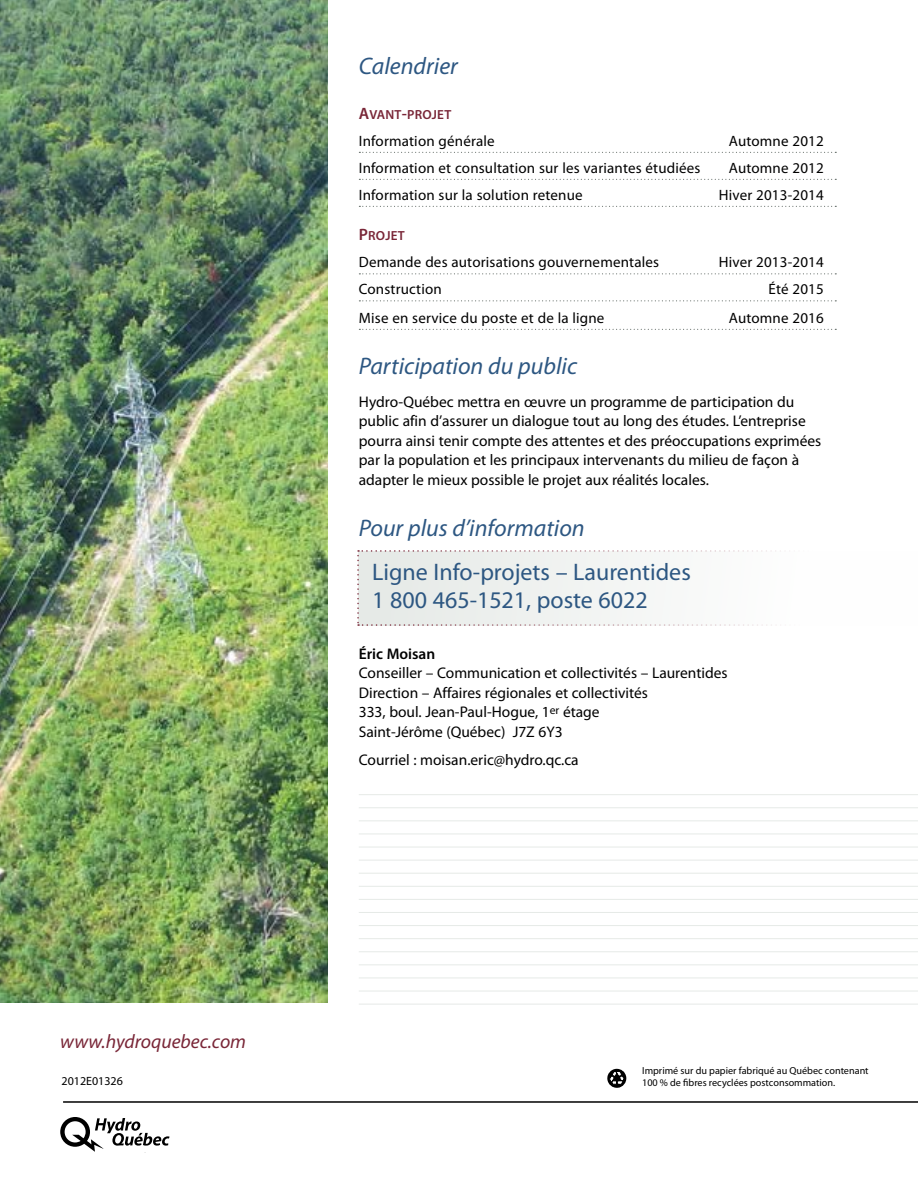
<style>
.page{position:relative;width:918px;height:1188px;background:#fff}
.page>*{position:absolute;margin:0;border:0;box-sizing:border-box;transform-origin:0 0}
.Titre_niveau_1{font:italic 24px "Myriad Pro";color:#2d5782}
.Ligne_info{font:24px/27px "Myriad Pro";color:#2d5782}
.Téléphone{font:italic 19.65px "Myriad Pro";color:#792637}
.Texte_courant{font:15.45px/19.5px "Myriad Pro";color:#000}
.Téléphone-2{font:15.45px "Myriad Pro";color:#000}
.Téléphone-3{font:600 15.45px "Myriad Pro";color:#000}
.Calendrier{font:15px "Myriad Pro";letter-spacing:.01em;color:#000}
.Calendrier_sous-titr{font:13.2px "Myriad Pro Semibold SC800";letter-spacing:.015em;color:#792637}
.t1{font:12px "Myriad Pro";color:#000}
.t2{font:10.2px/12px "Myriad Pro";color:#000}
.s1{font-size:16.5px}
</style>
<div class="page">
<img style="left:0;top:0;width:328px;height:1003px">
<svg style="left:60px;top:1117px;width:110px;height:35px"></svg>
<svg style="left:357px;top:550px;width:424px;height:76px"></svg>
<hr style="left:359px;top:807px;width:559px;height:1px;background:#e6eae7">
<hr style="left:359px;top:834px;width:559px;height:1px;background:#e6eae7">
<hr style="left:359px;top:794px;width:559px;height:1px;background:#e6eae7">
<hr style="left:359px;top:860px;width:559px;height:1px;background:#e6eae7">
<hr style="left:359px;top:820px;width:559px;height:1px;background:#e6eae7">
<hr style="left:359px;top:886px;width:559px;height:1px;background:#e6eae7">
<hr style="left:359px;top:847px;width:559px;height:1px;background:#e6eae7">
<hr style="left:359px;top:912px;width:559px;height:1px;background:#e6eae7">
<hr style="left:359px;top:873px;width:559px;height:1px;background:#e6eae7">
<hr style="left:359px;top:938px;width:559px;height:1px;background:#e6eae7">
<hr style="left:359px;top:899px;width:559px;height:1px;background:#e6eae7">
<hr style="left:359px;top:964px;width:559px;height:1px;background:#e6eae7">
<hr style="left:359px;top:925px;width:559px;height:1px;background:#e6eae7">
<hr style="left:359px;top:991px;width:559px;height:1px;background:#e6eae7">
<hr style="left:359px;top:951px;width:559px;height:1px;background:#e6eae7">
<hr style="left:359px;top:1004px;width:559px;height:1px;background:#e6eae7">
<hr style="left:359px;top:978px;width:559px;height:1px;background:#e6eae7">
<svg style="left:607px;top:1069px;width:19px;height:19px"></svg>
<hr style="left:63px;top:1102px;width:855px;height:1px;background:#000">
<svg style="left:359px;top:152px;width:477px;height:1px"></svg>
<svg style="left:359px;top:179px;width:477px;height:1px"></svg>
<svg style="left:359px;top:206px;width:477px;height:1px"></svg>
<svg style="left:359px;top:273px;width:477px;height:1px"></svg>
<svg style="left:359px;top:300px;width:477px;height:1px"></svg>
<svg style="left:359px;top:329px;width:477px;height:1px"></svg>
<p class="Téléphone" style="left:60px;top:1031px;width:187px">www.hydroquebec.com</p>
<h2 class="Titre_niveau_1" style="left:359px;top:53px;width:101px">Calendrier</h2>
<p class="Calendrier_sous-titr" style="left:359px;top:107px;width:94px"><span class="s1">A</span>VANT<span class="s1">-</span>PROJET</p>
<p class="Calendrier" style="left:359px;top:133px;width:137px">Information générale</p>
<p class="Calendrier" style="left:729px;top:133px;width:96px">Automne 2012</p>
<p class="Calendrier" style="left:359px;top:160px;width:343px">Information et consultation sur les variantes étudiées</p>
<p class="Calendrier" style="left:729px;top:160px;width:96px">Automne 2012</p>
<p class="Calendrier" style="left:359px;top:187px;width:225px">Information sur la solution retenue</p>
<p class="Calendrier" style="left:719px;top:187px;width:107px">Hiver 2013-2014</p>
<p class="Calendrier_sous-titr" style="left:359px;top:229px;width:48px"><span class="s1">P</span>ROJET</p>
<p class="Calendrier" style="left:359px;top:254px;width:302px">Demande des autorisations gouvernementales</p>
<p class="Calendrier" style="left:719px;top:254px;width:107px">Hiver 2013-2014</p>
<p class="Calendrier" style="left:359px;top:281px;width:85px">Construction</p>
<p class="Calendrier" style="left:768px;top:281px;width:57px">Été 2015</p>
<p class="Calendrier" style="left:359px;top:310px;width:247px">Mise en service du poste et de la ligne</p>
<p class="Calendrier" style="left:729px;top:310px;width:96px">Automne 2016</p>
<h2 class="Titre_niveau_1" style="left:359px;top:353px;width:220px">Participation du public</h2>
<p class="Texte_courant" style="left:359px;top:392px;width:464px">Hydro-Québec mettra en œuvre un programme de participation du public afin d’assurer un dialogue tout au long des études. L’entreprise pourra ainsi tenir compte des attentes et des préoccupations exprimées par la population et les principaux intervenants du milieu de façon à adapter le mieux possible le projet aux réalités locales.</p>
<h2 class="Titre_niveau_1" style="left:359px;top:515px;width:227px">Pour plus d’information</h2>
<p class="Ligne_info" style="left:372px;top:559px;width:320px">Ligne Info-projets – Laurentides<br>1 800 465-1521, poste 6022</p>
<p class="Téléphone-3" style="left:359px;top:645px;width:78px">Éric Moisan</p>
<p class="Téléphone-2" style="left:359px;top:665px;width:370px">Conseiller – Communication et collectivités – Laurentides</p>
<p class="Téléphone-2" style="left:359px;top:684px;width:291px">Direction – Affaires régionales et collectivités</p>
<p class="Téléphone-2" style="left:359px;top:704px;width:242px">333, boul. Jean-Paul-Hogue, 1<sup>er</sup> étage</p>
<p class="Téléphone-2" style="left:359px;top:723px;width:205px">Saint-Jérôme (Québec) J7Z 6Y3</p>
<p class="Téléphone-2" style="left:359px;top:752px;width:221px">Courriel : moisan.eric@hydro.qc.ca</p>
<p class="t1" style="left:62px;top:1075px;width:63px">2012E01326</p>
<p class="t2" style="left:642px;top:1064px;width:228px">Imprimé sur du papier fabriqué au Québec contenant<br>100 % de fibres recyclées postconsommation.</p>
</div>
